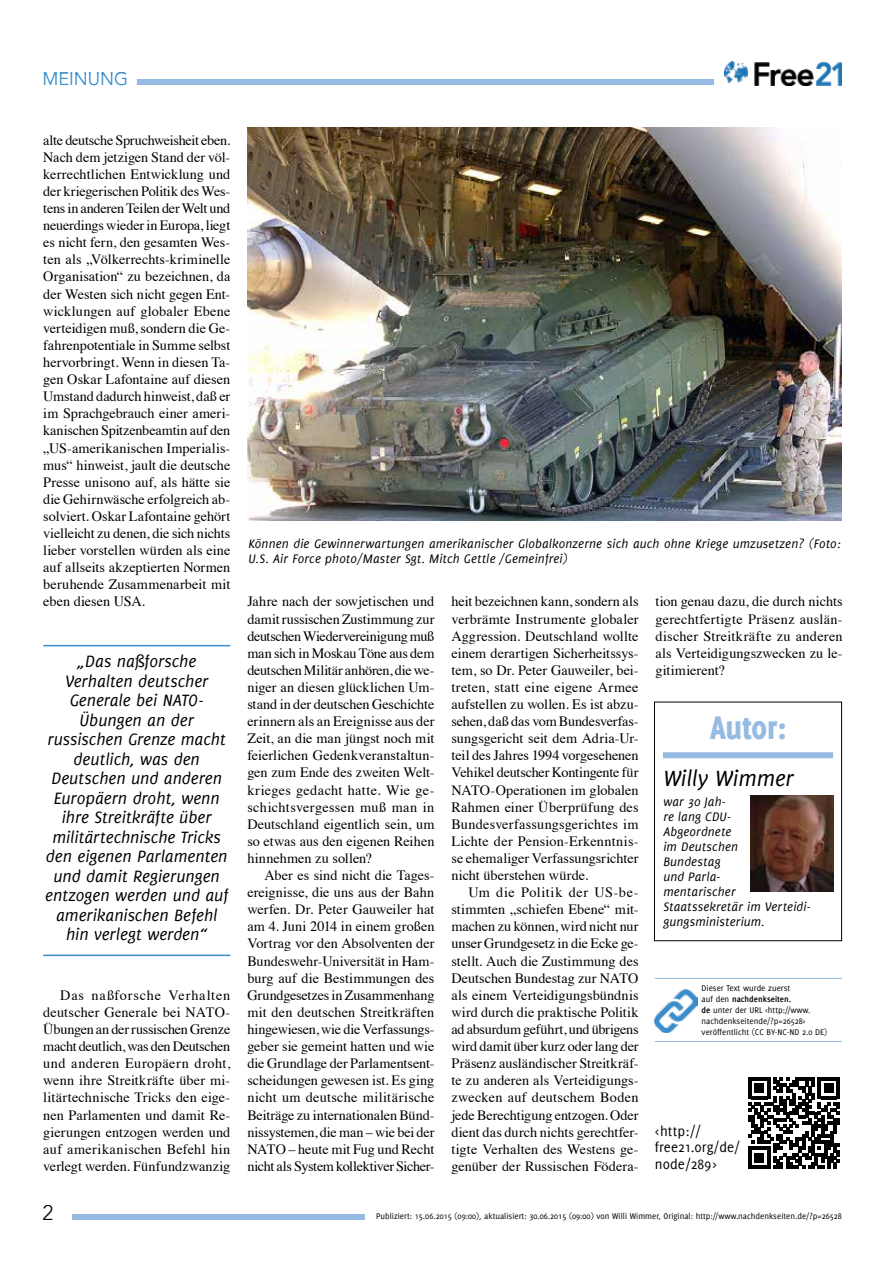
<style>
.page{position:relative;width:893px;height:1263px;background:#fff}
.page>*{position:absolute;margin:0;border:0;box-sizing:border-box;transform-origin:0 0}
.t1{font:800 36px "Delicious";letter-spacing:-.01em;color:#95bbe2;scale:.89 1}
.t2{font:italic 24px "Delicious";letter-spacing:-.005em;color:#000}
.t3{font:300 21px "Avenir";color:#000}
.t4{font:italic 18px/19.5px "Delicious";color:#000;text-align:center}
.t5{font:18px "Avenir";color:#3a8ecb}
.t6{font:15px/16.5px "Delicious";letter-spacing:.005em;color:#000}
.t7{font:14.25px/17.1px "Times";color:#000;text-align:justify}
.t8{font:italic 13.5px/15px "Delicious";letter-spacing:.01em;color:#000}
.t9{font:9px/10.8px "Delicious";color:#000}
.s1{font-weight:700}
</style>
<div class="page">
<div style="left:72px;top:1214px;width:766px;height:6px;background:#95bbe2"></div>
<div style="left:365px;top:1211px;width:485px;height:12px;background:#fff"></div>
<svg style="left:725px;top:62px;width:116px;height:23px"></svg>
<div style="left:43px;top:79px;width:671px;height:6px;background:#95bbe2"></div>
<div style="left:34px;top:74px;width:103px;height:15px;background:#fff"></div>
<hr style="left:43px;top:645px;width:187px;height:1px;background:#3a8ecb">
<hr style="left:43px;top:954px;width:187px;height:2px;background:#3a8ecb">
<div style="left:663px;top:752px;width:170px;height:6px;background:#95bbe2"></div>
<div style="left:654px;top:702px;width:188px;height:239px;border:1px solid #000"></div>
<img style="left:750px;top:796px;width:83px;height:96px">
<img style="left:248px;top:127px;width:594px;height:394px">
<img style="left:655px;top:989px;width:42px;height:43px">
<hr style="left:655px;top:978px;width:187px;height:1px;background:#95bbe2">
<hr style="left:655px;top:1041px;width:187px;height:1px;background:#95bbe2">
<svg style="left:748px;top:1077px;width:92px;height:92px"></svg>
<p class="t5" style="left:43px;top:68px;width:87px">MEINUNG</p>
<p class="t7" style="left:43px;top:130px;width:189px">alte deutsche Spruchweisheit eben.<br>Nach dem jetzigen Stand der völ&shy;kerrechtlichen Entwicklung und der kriegerischen Politik des Wes&shy;tens in anderen Teilen der Welt und neuerdings wieder in Europa, liegt es nicht fern, den gesamten Wes&shy;ten als „Völkerrechts-kriminelle Organisation“ zu bezeichnen, da der Westen sich nicht gegen Ent&shy;wicklungen auf globaler Ebene verteidigen muß, sondern die Ge&shy;fahrenpotentiale in Summe selbst hervorbringt. Wenn in diesen Ta&shy;gen Oskar Lafontaine auf diesen Umstand dadurch hinweist, daß er im Sprachgebrauch einer ameri&shy;kanischen Spitzenbeamtin auf den „US-amerikanischen Imperialis&shy;mus“ hinweist, jault die deutsche Presse unisono auf, als hätte sie die Gehirnwäsche erfolgreich ab&shy;solviert. Oskar Lafontaine gehört vielleicht zu denen, die sich nichts lieber vorstellen würden als eine auf allseits akzeptierten Normen beruhende Zusammenarbeit mit eben diesen USA.</p>
<p class="t4" style="left:45px;top:652px;width:185px">„Das naßforsche<br>Verhalten deutscher<br>Generale bei NATO-<br>Übungen an der russischen Grenze macht deutlich, was den<br>Deutschen und anderen<br>Europäern droht, wenn ihre Streitkräfte über militärtechnische Tricks den eigenen Parlamenten und damit Regierungen entzogen werden und auf amerikanischen Befehl hin verlegt werden“</p>
<p class="t7" style="left:43px;top:985px;width:189px;text-indent:17px">Das naßforsche Verhalten deutscher Generale bei NATO-Übungen an der russischen Grenze macht deutlich, was den Deutschen und anderen Europäern droht, wenn ihre Streitkräfte über mi&shy;litärtechnische Tricks den eige&shy;nen Parlamenten und damit Re&shy;gierungen entzogen werden und auf amerikanischen Befehl hin verlegt werden. Fünfundzwanzig</p>
<p class="t8" style="left:249px;top:536px;width:594px">Können die Gewinnerwartungen amerikanischer Globalkonzerne sich auch ohne Kriege umzusetzen? (Foto:<br>U.S. Air Force photo/Master Sgt. Mitch Gettle /Gemeinfrei)</p>
<p class="t7" style="left:247px;top:592px;width:189px">Jahre nach der sowjetischen und damit russischen Zustimmung zur deutschen Wiedervereinigung muß man sich in Moskau Töne aus dem deutschen Militär anhören, die we&shy;niger an diesen glücklichen Um&shy;stand in der deutschen Geschichte erinnern als an Ereignisse aus der Zeit, an die man jüngst noch mit feierlichen Gedenkveranstaltun&shy;gen zum Ende des zweiten Welt&shy;krieges gedacht hatte. Wie ge&shy;schichtsvergessen muß man in Deutschland eigentlich sein, um so etwas aus den eigenen Reihen hinnehmen zu sollen?</p>
<p class="t7" style="left:247px;top:865px;width:189px;text-indent:17px">Aber es sind nicht die Tages&shy;ereignisse, die uns aus der Bahn werfen. Dr. Peter Gauweiler hat am 4. Juni 2014 in einem großen Vortrag vor den Absolventen der Bundeswehr-Universität in Ham&shy;burg auf die Bestimmungen des Grundgesetzes in Zusammenhang mit den deutschen Streitkräften hingewiesen, wie die Verfassungs&shy;geber sie gemeint hatten und wie die Grundlage der Parlamentsent&shy;scheidungen gewesen ist. Es ging nicht um deutsche militärische Beiträge zu internationalen Bünd&shy;nissystemen, die man – wie bei der NATO – heute mit Fug und Recht nicht als System kollektiver Sicher-</p>
<p class="t7" style="left:451px;top:592px;width:189px">heit bezeichnen kann, sondern als verbrämte Instrumente globaler Aggression. Deutschland wollte einem derartigen Sicherheitssys&shy;tem, so Dr. Peter Gauweiler, bei&shy;treten, statt eine eigene Armee aufstellen zu wollen. Es ist abzu&shy;sehen, daß das vom Bundesverfas&shy;sungsgericht seit dem Adria-Ur&shy;teil des Jahres 1994 vorgesehenen Vehikel deutscher Kontingente für NATO-Operationen im globalen Rahmen einer Überprüfung des Bundesverfassungsgerichtes im Lichte der Pension-Erkenntnis&shy;se ehemaliger Verfassungsrichter nicht überstehen würde.</p>
<p class="t7" style="left:451px;top:883px;width:189px;text-indent:17px">Um die Politik der US-be&shy;stimmten „schiefen Ebene“ mit&shy;machen zu können, wird nicht nur unser Grundgesetz in die Ecke ge&shy;stellt. Auch die Zustimmung des Deutschen Bundestag zur NATO als einem Verteidigungsbündnis wird durch die praktische Politik ad absurdum geführt, und übrigens wird damit über kurz oder lang der Präsenz ausländischer Streitkräf&shy;te zu anderen als Verteidigungs&shy;zwecken auf deutschem Boden jede Berechtigung entzogen. Oder dient das durch nichts gerechtfer&shy;tigte Verhalten des Westens ge&shy;genüber der Russischen Födera-</p>
<p class="t7" style="left:656px;top:592px;width:189px">tion genau dazu, die durch nichts gerechtfertigte Präsenz auslän&shy;discher Streitkräfte zu anderen als Verteidigungszwecken zu le&shy;gitimierent?</p>
<h1 class="t1" style="left:710px;top:706px;width:88px">Autor:</h1>
<h2 class="t2" style="left:663px;top:765px;width:132px">Willy Wimmer</h2>
<p class="t8" style="left:663px;top:793px;width:149px">war 30 Jah-<br>re lang CDU-<br>Abgeordnete<br>im Deutschen<br>Bundestag<br>und Parla-<br>mentarischer<br>Staatssekretär im Verteidi&shy;gungsministerium.</p>
<p class="t9" style="left:702px;top:983px;width:127px">Dieser Text wurde zuerst<br>auf den <span class="s1">nachdenkseiten.<br>de</span> unter der URL &lt;http://www. nachdenkseitende/?p=26528&gt; veröffentlicht (CC BY-NC-ND 2.0 DE)</p>
<p class="t6" style="left:655px;top:1122px;width:87px">&lt;http:// free21.org/de/ node/289&gt;</p>
<h3 class="t3" style="left:43px;top:1201px;width:12px">2</h3>
<p class="t9" style="left:376px;top:1211px;width:467px">Publiziert: 15.06.2015 (09:00), aktualisiert: 30.06.2015 (09:00) von Willi Wimmer, Original: http://www.nachdenkseiten.de/?p=26528</p>
</div>
